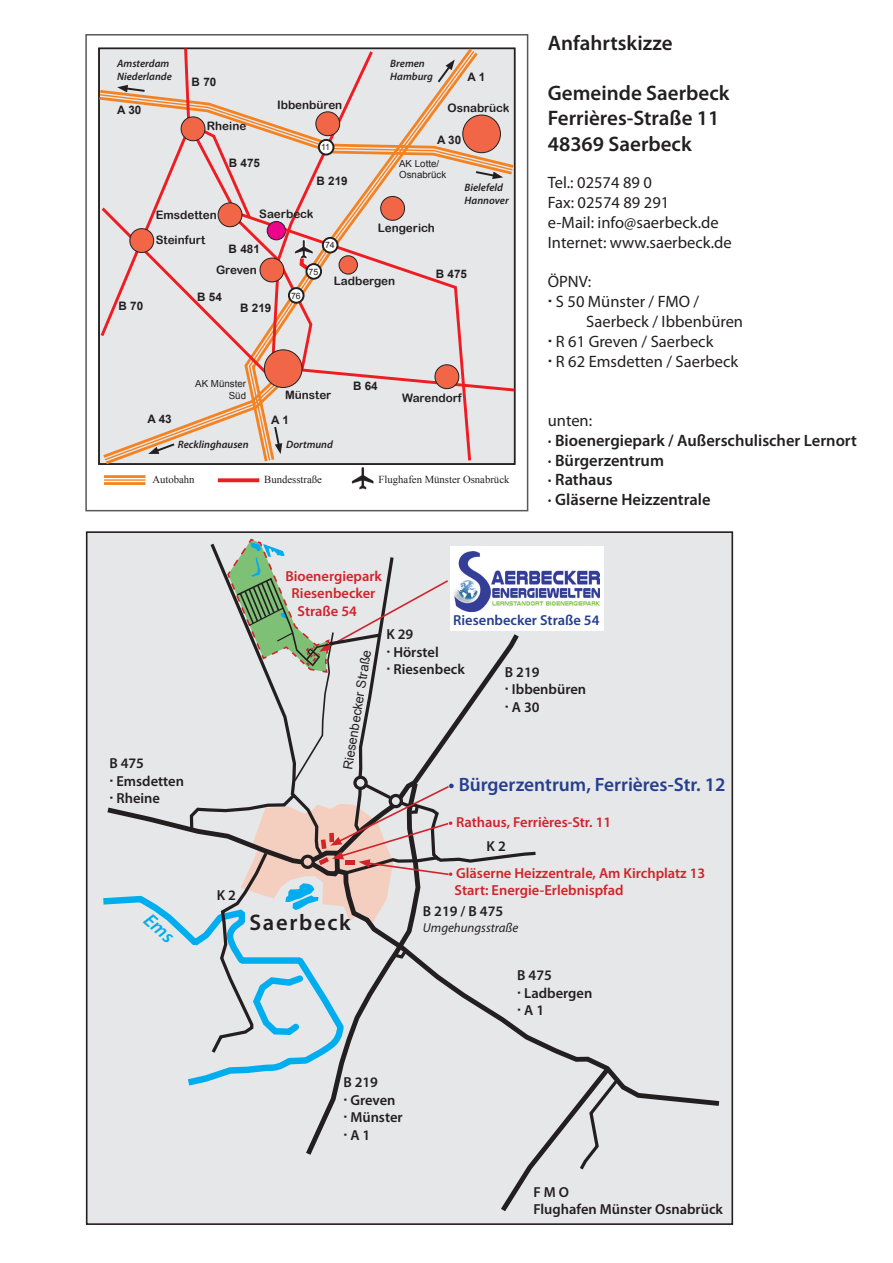
<style>
.page{position:relative;width:893px;height:1263px;background:#fff}
.page>*{position:absolute;margin:0;border:0;box-sizing:border-box;transform-origin:0 0}
.t1{font:600 22.65px "Myriad Pro";letter-spacing:.075em;color:#231f20}
.t2{font:600 21px/25.2px "Myriad Pro";color:#231f20}
.t3{font:600 19.35px "Myriad Pro";color:#253f8e}
.t4{font:16.5px/19.8px "Myriad Pro";color:#231f20}
.t5{font:600 16.5px/19.8px "Myriad Pro";color:#231f20}
.t6{font:600 14.55px/17.4px "Myriad Pro";color:#231f20}
.t7{font:600 14.55px/17.4px "Myriad Pro";color:#d1232a}
.t8{font:600 14.55px "Myriad Pro";color:#253f8e}
.t9{font:12.9px "Arial";color:#231f20}
.t10{font:italic 12.9px "Myriad Pro";color:#231f20}
.t11{font:11.7px/25.5px "Arial Rounded MT Bold";color:#231f20}
.t12{font:700 11.7px "Arial";color:#231f20}
.t13{font:italic 600 10.65px/12.9px "Myriad Pro";color:#231f20}
.t14{font:10.65px "Times New Roman";color:#231f20}
.t15{font:9.75px/11.7px "Arial";color:#231f20}
.t16{font:8.7px "Arial";color:#231f20}
.s1{font-family:"Helvetica";font-weight:700}
</style>
<div class="page">
<hr style="left:104px;top:475px;width:41px;height:3px;background:#f58220">
<hr style="left:104px;top:479px;width:41px;height:2px;background:#f58220">
<hr style="left:104px;top:482px;width:41px;height:3px;background:#f58220">
<svg style="left:218px;top:478px;width:41px;height:4px"></svg>
<svg style="left:98px;top:47px;width:418px;height:418px;background:#e1d4d1"></svg>
<div style="left:319px;top:140px;width:14px;height:15px;background:#fff;border-radius:50%"></div>
<div style="left:318px;top:139px;width:16px;height:17px;border:2px solid #231f20;border-radius:50%"></div>
<div style="left:323px;top:238px;width:14px;height:14px;background:#fff;border-radius:50%"></div>
<div style="left:322px;top:237px;width:16px;height:16px;border:2px solid #231f20;border-radius:50%"></div>
<div style="left:306px;top:264px;width:15px;height:15px;background:#fff;border-radius:50%"></div>
<div style="left:305px;top:263px;width:17px;height:17px;border:2px solid #231f20;border-radius:50%"></div>
<div style="left:289px;top:288px;width:15px;height:15px;background:#fff;border-radius:50%"></div>
<div style="left:288px;top:287px;width:17px;height:17px;border:2px solid #231f20;border-radius:50%"></div>
<img style="left:294px;top:239px;width:19px;height:20px">
<img style="left:351px;top:467px;width:23px;height:23px">
<div style="left:85px;top:34px;width:443px;height:477px;border:2px solid #57585a"></div>
<div style="left:87px;top:532px;width:645px;height:692px;background:#e6e7e9"></div>
<svg style="left:188px;top:1057px;width:114px;height:29px"></svg>
<svg style="left:302px;top:1056px;width:30px;height:99px"></svg>
<svg style="left:332px;top:1040px;width:388px;height:67px"></svg>
<svg style="left:496px;top:1063px;width:126px;height:149px"></svg>
<div style="left:450px;top:546px;width:153px;height:85px;background:#fff"></div>
<img style="left:539px;top:570px;width:61px;height:36px">
<svg style="left:103px;top:538px;width:436px;height:518px"></svg>
<p class="t13" style="left:117px;top:57px;width:56px">Amsterdam<br>Niederlande</p>
<p class="t12" style="left:117px;top:102px;width:26px">A 30</p>
<p class="t12" style="left:192px;top:74px;width:26px">B 70</p>
<p class="t11" style="left:207px;top:112px;width:41px">Rheine</p>
<p class="t12" style="left:229px;top:155px;width:33px">B 475</p>
<p class="t11" style="left:277px;top:92px;width:67px">Ibbenbüren</p>
<p class="t16" style="left:321px;top:142px;width:11px">11</p>
<p class="t12" style="left:316px;top:173px;width:33px">B 219</p>
<p class="t11" style="left:156px;top:201px;width:62px">Emsdetten<br>Steinfurt</p>
<p class="t11" style="left:259px;top:201px;width:56px">Saerbeck</p>
<p class="t12" style="left:229px;top:241px;width:33px">B 481</p>
<p class="t16" style="left:325px;top:240px;width:11px">74</p>
<p class="t13" style="left:390px;top:57px;width:44px">Bremen<br>Hamburg</p>
<p class="t12" style="left:468px;top:69px;width:19px">A 1</p>
<p class="t11" style="left:448px;top:95px;width:63px">Osnabrück</p>
<p class="t12" style="left:437px;top:132px;width:26px">A 30</p>
<p class="t15" style="left:399px;top:158px;width:49px">AK Lotte/<br>Osnabrück</p>
<p class="t11" style="left:378px;top:215px;width:58px">Lengerich</p>
<p class="t13" style="left:465px;top:181px;width:46px">Bielefeld<br>Hannover</p>
<p class="t12" style="left:119px;top:298px;width:26px">B 70</p>
<p class="t11" style="left:216px;top:257px;width:42px">Greven</p>
<p class="t12" style="left:197px;top:289px;width:26px">B 54</p>
<p class="t12" style="left:240px;top:300px;width:33px">B 219</p>
<p class="t16" style="left:291px;top:290px;width:11px">76</p>
<p class="t16" style="left:309px;top:266px;width:11px">75</p>
<p class="t11" style="left:334px;top:268px;width:63px">Ladbergen</p>
<p class="t12" style="left:436px;top:266px;width:33px">B 475</p>
<p class="t15" style="left:195px;top:378px;width:52px;text-align:right">AK Münster<br>Süd</p>
<p class="t12" style="left:353px;top:378px;width:26px">B 64</p>
<p class="t11" style="left:285px;top:382px;width:48px">Münster</p>
<p class="t11" style="left:402px;top:385px;width:61px">Warendorf</p>
<p class="t12" style="left:147px;top:411px;width:26px">A 43</p>
<p class="t12" style="left:271px;top:412px;width:19px">A 1</p>
<p class="t13" style="left:178px;top:437px;width:72px">Recklinghausen</p>
<p class="t13" style="left:286px;top:437px;width:48px">Dortmund</p>
<p class="t14" style="left:152px;top:472px;width:44px">Autobahn</p>
<p class="t14" style="left:264px;top:472px;width:59px">Bundesstraße</p>
<p class="t14" style="left:379px;top:472px;width:132px">Flughafen Münster Osnabrück</p>
<p class="t2" style="left:548px;top:30px;width:126px">Anfahrtskizze</p>
<p class="t2" style="left:548px;top:80px;width:183px">Gemeinde Saerbeck<br>Ferrières-Straße 11<br>48369 Saerbeck</p>
<p class="t4" style="left:548px;top:173px;width:185px">Tel.: 02574 89 0<br>Fax: 02574 89 291<br>e-Mail: info@saerbeck.de<br>Internet: www.saerbeck.de</p>
<p class="t4" style="left:548px;top:272px;width:45px">ÖPNV:</p>
<p class="t4" style="left:548px;top:291px;width:153px"><span class="s1">∙</span> S 50 Münster / FMO /</p>
<p class="t4" style="left:586px;top:311px;width:158px">Saerbeck / Ibbenbüren</p>
<p class="t4" style="left:548px;top:331px;width:167px"><span class="s1">∙</span> R 61 Greven / Saerbeck</p>
<p class="t4" style="left:548px;top:351px;width:192px"><span class="s1">∙</span> R 62 Emsdetten / Saerbeck</p>
<p class="t4" style="left:548px;top:410px;width:46px">unten:</p>
<p class="t5" style="left:548px;top:430px;width:311px">∙ Bioenergiepark / Außerschulischer Lernort ∙ Bürgerzentrum<br>∙ Rathaus<br>∙ Gläserne Heizzentrale</p>
<p class="t6" style="left:109px;top:754px;width:76px">B 475<br><span class="s1">∙</span> Emsdetten <span class="s1">∙</span> Rheine</p>
<p class="t6" style="left:217px;top:886px;width:21px">K 2</p>
<p class="t7" style="left:286px;top:567px;width:98px">Bioenergiepark</p>
<p class="t7" style="left:292px;top:584px;width:85px">Riesenbecker</p>
<p class="t7" style="left:298px;top:602px;width:61px">Straße 54</p>
<p class="t9" style="left:339px;top:768px;width:123px;rotate:-81deg">Riesenbecker Straße</p>
<p class="t8" style="left:453px;top:610px;width:148px">Riesenbecker Straße 54</p>
<p class="t6" style="left:386px;top:625px;width:80px">K 29<br><span class="s1">∙</span> Hörstel<br><span class="s1">∙</span> Riesenbeck</p>
<p class="t6" style="left:505px;top:663px;width:83px">B 219<br><span class="s1">∙</span> Ibbenbüren <span class="s1">∙</span> A 30</p>
<p class="t3" style="left:449px;top:772px;width:279px">• Bürgerzentrum, Ferrières-Str. 12</p>
<h1 class="t1" style="left:249px;top:908px;width:103px">Saerbeck</h1>
<p class="t7" style="left:449px;top:813px;width:164px">• Rathaus, Ferrières-Str. 11</p>
<p class="t7" style="left:455px;top:864px;width:252px;text-indent:-6px">• Gläserne Heizzentrale, Am Kirchplatz 13<br>Start: Energie-Erlebnispfad</p>
<p class="t6" style="left:487px;top:836px;width:21px">K 2</p>
<p class="t6" style="left:423px;top:902px;width:82px">B 219 / B 475</p>
<p class="t10" style="left:423px;top:919px;width:97px">Umgehungsstraße</p>
<p class="t6" style="left:517px;top:966px;width:77px">B 475<br><span class="s1">∙</span> Ladbergen <span class="s1">∙</span> A 1</p>
<p class="t6" style="left:343px;top:1073px;width:61px">B 219<br><span class="s1">∙</span> Greven <span class="s1">∙</span> Münster <span class="s1">∙</span> A 1</p>
<p class="t6" style="left:533px;top:1183px;width:191px">F M O<br>Flughafen Münster Osnabrück</p>
</div>
